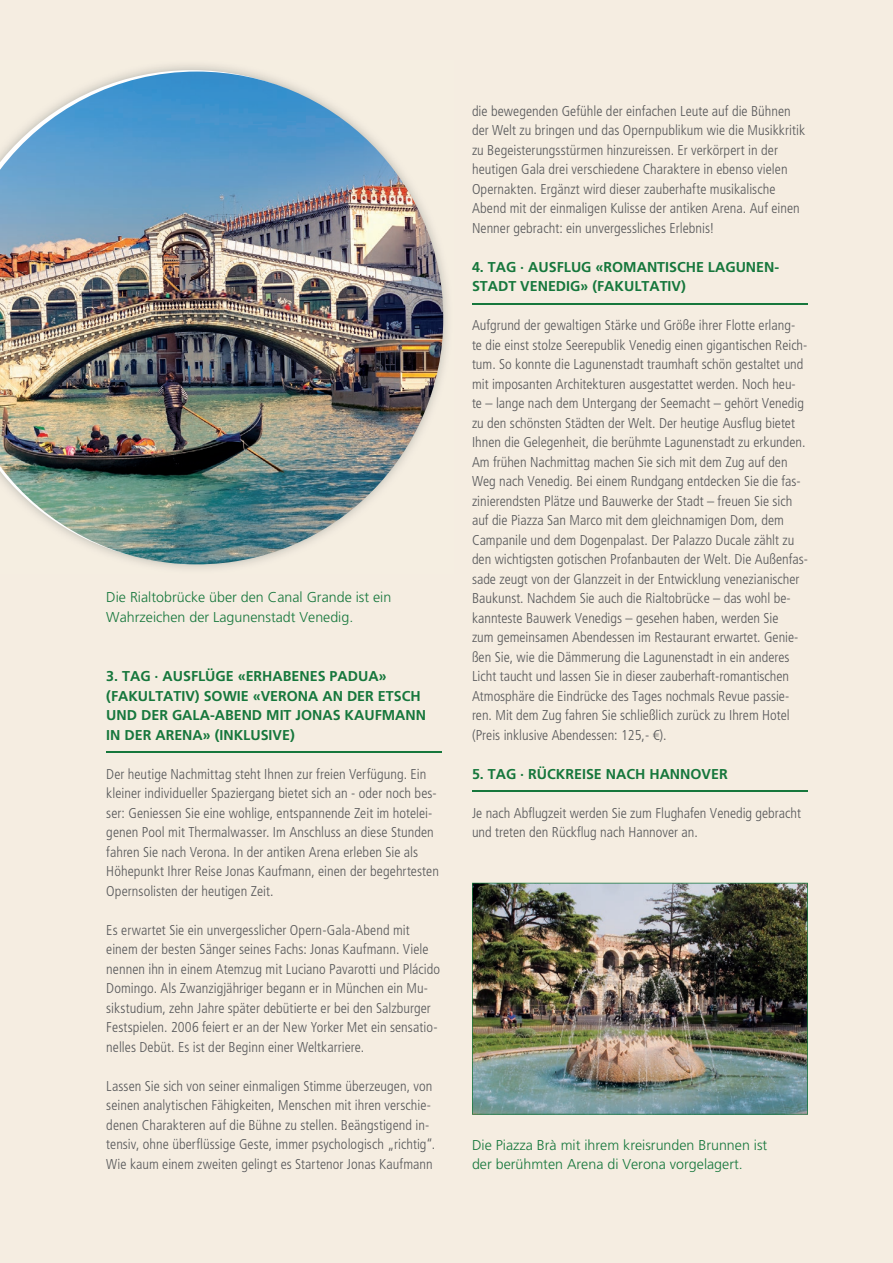
<style>
.page{position:relative;width:893px;height:1263px;background:#f5ede1}
.page>*{position:absolute;margin:0;border:0;box-sizing:border-box;transform-origin:0 0}
.t1{font:300 condensed 14.25px/19.5px "Frutiger";color:#57585a}
.t2{font:700 14.25px/19.5px "Frutiger";color:#16773c}
.t3{font:300 14.25px/19.5px "Frutiger";color:#16773c}
.s1{font-family:"Frutiger LT Pro"}
</style>
<div class="page">
<hr style="left:472px;top:303px;width:336px;height:1px;background:#16773c">
<hr style="left:472px;top:790px;width:336px;height:2px;background:#16773c">
<hr style="left:106px;top:751px;width:336px;height:2px;background:#16773c">
<img style="left:144px;top:65px;width:304px;height:504px">
<img style="left:0;top:72px;width:443px;height:492px">
<img style="left:472px;top:883px;width:336px;height:231px">
<p class="t3" style="left:106px;top:588px;width:287px">Die Rialtobrücke über den Canal Grande ist ein<br>Wahrzeichen der Lagunenstadt Venedig.</p>
<p class="t2" style="left:106px;top:667px;width:321px">3. TAG · AUSFLÜGE «ERHABENES PADUA» (FAKULTATIV) SOWIE «VERONA AN DER ETSCH UND DER GALA-ABEND MIT JONAS KAUFMANN IN DER ARENA» (INKLUSIVE)</p>
<p class="t1" style="left:106px;top:764px;width:334px">Der heutige Nachmittag steht Ihnen zur freien Verfügung. Ein kleiner individueller Spaziergang bietet sich an - oder noch bes&shy;ser: Geniessen Sie eine wohlige, entspannende Zeit im hotelei&shy;genen Pool mit Thermalwasser. Im Anschluss an diese Stunden fahren Sie nach Verona. In der antiken Arena erleben Sie als Höhepunkt Ihrer Reise Jonas Kaufmann, einen der begehrtesten Opernsolisten der heutigen Zeit.</p>
<p class="t1" style="left:106px;top:920px;width:335px">Es erwartet Sie ein unvergesslicher Opern-Gala-Abend mit einem der besten Sänger seines Fachs: Jonas Kaufmann. Viele nennen ihn in einem Atemzug mit Luciano Pavarotti und Plácido Domingo. Als Zwanzigjähriger begann er in München ein Mu&shy;sikstudium, zehn Jahre später debütierte er bei den Salzburger Festspielen. 2006 feiert er an der New Yorker Met ein sensatio&shy;nelles Debüt. Es ist der Beginn einer Weltkarriere.</p>
<p class="t1" style="left:106px;top:1076px;width:330px">Lassen Sie sich von seiner einmaligen Stimme überzeugen, von seinen analytischen Fähigkeiten, Menschen mit ihren verschie&shy;denen Charakteren auf die Bühne zu stellen. Beängstigend in&shy;tensiv, ohne überflüssige Geste, immer psychologisch „richtig“.<br>Wie kaum einem zweiten gelingt es Startenor Jonas Kaufmann</p>
<p class="t1" style="left:472px;top:101px;width:335px">die bewegenden Gefühle der einfachen Leute auf die Bühnen der Welt zu bringen und das Opernpublikum wie die Musikkritik zu Begeisterungsstürmen hinzureissen. Er verkörpert in der heutigen Gala drei verschiedene Charaktere in ebenso vielen Opernakten. Ergänzt wird dieser zauberhafte musikalische Abend mit der einmaligen Kulisse der antiken Arena. Auf einen Nenner gebracht: ein unvergessliches Erlebnis!</p>
<p class="t2" style="left:472px;top:257px;width:309px">4. TAG · AUSFLUG «ROMANTISCHE LAGUNEN-<br>STADT VENEDIG» (FAKULTATIV)</p>
<p class="t1" style="left:472px;top:316px;width:337px">Aufgrund der gewaltigen Stärke und Größe ihrer Flotte erlang&shy;te die einst stolze Seerepublik Venedig einen gigantischen Reich&shy;tum. So konnte die Lagunenstadt traumhaft schön gestaltet und mit imposanten Architekturen ausgestattet werden. Noch heu&shy;te – lange nach dem Untergang der Seemacht – gehört Venedig zu den schönsten Städten der Welt. Der heutige Ausflug bietet Ihnen die Gelegenheit, die berühmte Lagunenstadt zu erkunden.<br>Am frühen Nachmittag machen Sie sich mit dem Zug auf den Weg nach Venedig. Bei einem Rundgang entdecken Sie die fas&shy;zinierendsten Plätze und Bauwerke der Stadt – freuen Sie sich auf die Piazza San Marco mit dem gleichnamigen Dom, dem Campanile und dem Dogenpalast. Der Palazzo Ducale zählt zu den wichtigsten gotischen Profanbauten der Welt. Die Außenfas&shy;sade zeugt von der Glanzzeit in der Entwicklung venezianischer Baukunst. Nachdem Sie auch die Rialtobrücke – das wohl be&shy;kannteste Bauwerk Venedigs – gesehen haben, werden Sie<br>zum gemeinsamen Abendessen im Restaurant erwartet. Genie&shy;ßen Sie, wie die Dämmerung die Lagunenstadt in ein anderes Licht taucht und lassen Sie in dieser zauberhaft-romantischen Atmosphäre die Eindrücke des Tages nochmals Revue passie&shy;ren. Mit dem Zug fahren Sie schließlich zurück zu Ihrem Hotel (Preis inklusive Abendessen: 125,- <span class="s1">€</span>).</p>
<p class="t2" style="left:472px;top:764px;width:257px">5. TAG · RÜCKREISE NACH HANNOVER</p>
<p class="t1" style="left:472px;top:803px;width:331px">Je nach Abflugzeit werden Sie zum Flughafen Venedig gebracht und treten den Rückflug nach Hannover an.</p>
<p class="t3" style="left:472px;top:1135px;width:297px">Die Piazza Brà mit ihrem kreisrunden Brunnen ist der berühmten Arena di Verona vorgelagert.</p>
</div>
